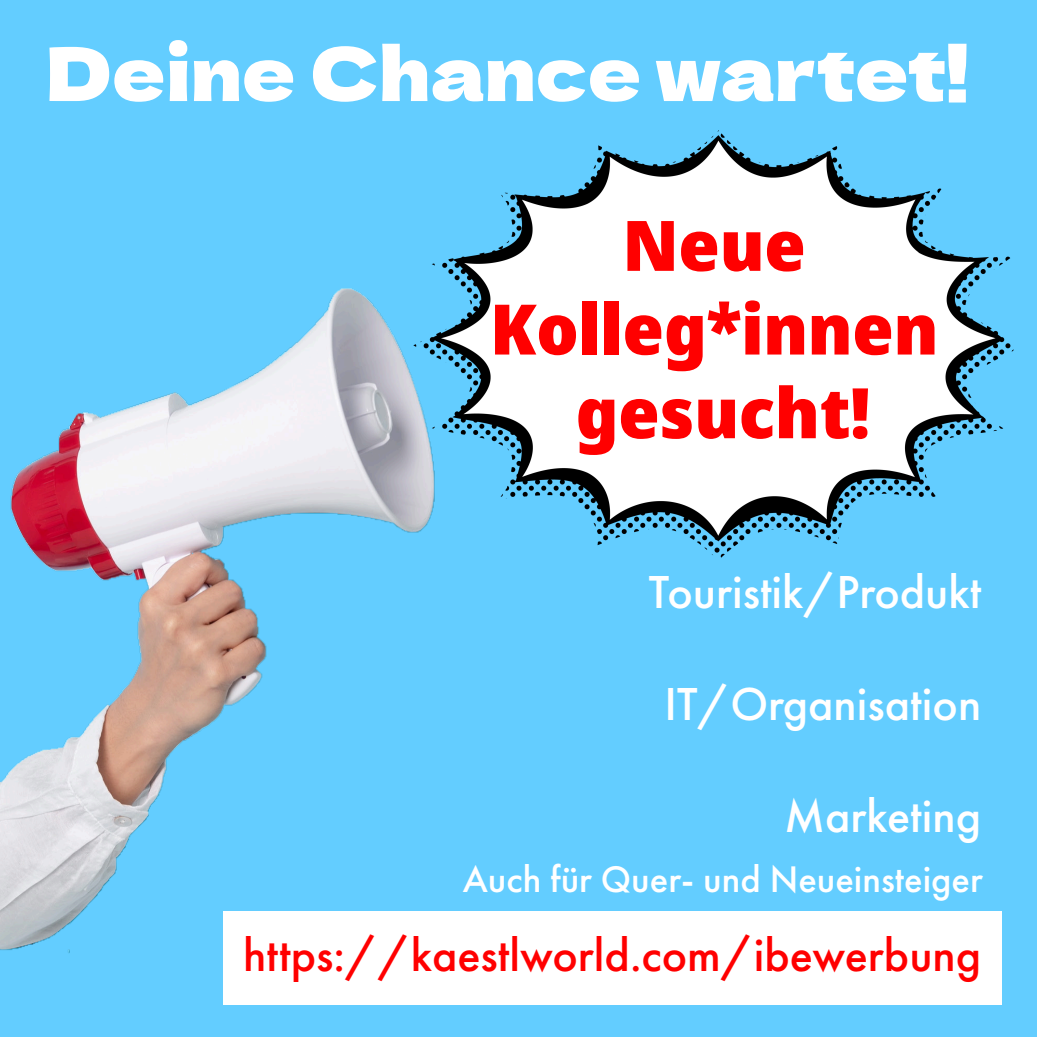
<style>
.page{position:relative;width:1037px;height:1037px;background:#63cdff}
.page>*{position:absolute;margin:0;border:0;box-sizing:border-box;transform-origin:0 0}
.t1{font:73.6px "Dela Gothic One";color:#fff}
.t2{font:900 69.6px/83.6px "Noto Sans Display";color:#f00;text-align:center}
.t3{font:500 48px "Futura PT";color:#fff}
.t4{font:500 48px "Futura PT";color:#f00}
.t5{font:500 38.4px "Futura PT";color:#fff}
</style>
<div class="page">
<img style="left:0;top:288px;width:1002px;height:717px">
<div style="left:223px;top:911px;width:778px;height:94px;background:#fff"></div>
<img style="left:380px;top:130px;width:634px;height:480px">
<h1 class="t1" style="left:47px;top:16px;width:924px">Deine Chance wartet!</h1>
<h2 class="t2" style="left:490px;top:203px;width:449px">Neue<br>Kolleg*innen gesucht!</h2>
<p class="t3" style="left:649px;top:563px;width:334px">Touristik/Produkt</p>
<p class="t3" style="left:664px;top:675px;width:318px">IT/Organisation</p>
<p class="t3" style="left:784px;top:786px;width:199px">Marketing</p>
<p class="t5" style="left:463px;top:856px;width:522px">Auch für Quer- und Neueinsteiger</p>
<p class="t4" style="left:243px;top:926px;width:739px">https://kaestlworld.com/ibewerbung</p>
</div>
